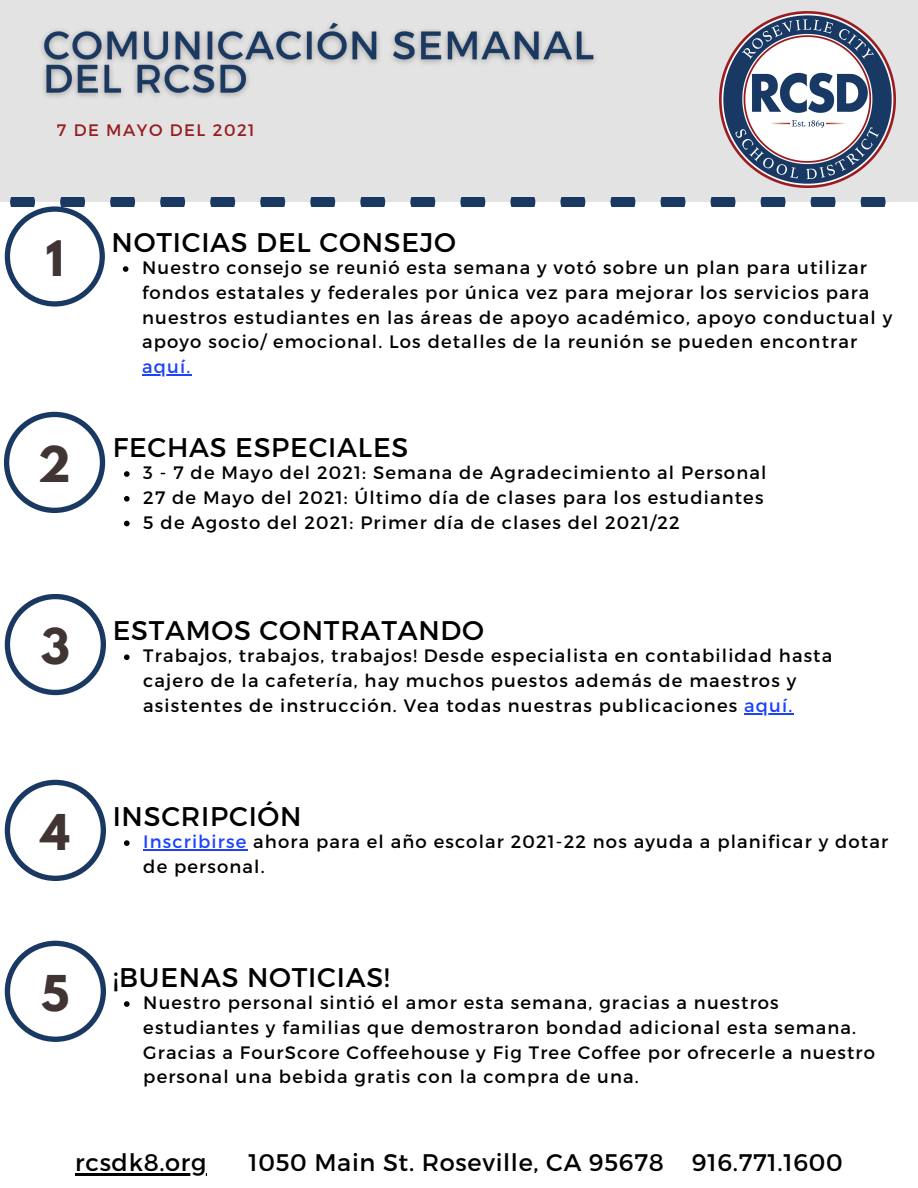
<style>
.page{position:relative;width:918px;height:1188px;background:#fff}
.page>*{position:absolute;margin:0;border:0;box-sizing:border-box;transform-origin:0 0}
.t1{font:700 43.65px "League Spartan";color:#413534}
.t2{font:700 43.35px "League Spartan";color:#413534}
.t3{font:27px "Montserrat";letter-spacing:.03em;color:#000}
.t4{font:24px "Montserrat";letter-spacing:.03em;color:#000}
.t5{font:18px/24.8px "Montserrat";letter-spacing:.065em;color:#000}
.t6{font:16.65px "Montserrat";letter-spacing:.09em;color:#991c20}
.s1{color:#1c42ff}
</style>
<div class="page">
<div style="left:0;top:0;width:918px;height:202px;background:#e3e3e3"></div>
<svg style="left:210px;top:197px;width:25px;height:9px"></svg>
<svg style="left:260px;top:197px;width:25px;height:9px"></svg>
<svg style="left:160px;top:197px;width:25px;height:9px"></svg>
<svg style="left:360px;top:197px;width:25px;height:9px"></svg>
<svg style="left:410px;top:197px;width:25px;height:9px"></svg>
<svg style="left:310px;top:197px;width:25px;height:9px"></svg>
<svg style="left:711px;top:197px;width:24px;height:9px"></svg>
<svg style="left:761px;top:197px;width:25px;height:9px"></svg>
<svg style="left:811px;top:197px;width:25px;height:9px"></svg>
<svg style="left:861px;top:197px;width:25px;height:9px"></svg>
<svg style="left:661px;top:197px;width:24px;height:9px"></svg>
<svg style="left:510px;top:197px;width:25px;height:9px"></svg>
<svg style="left:560px;top:197px;width:25px;height:9px"></svg>
<svg style="left:460px;top:197px;width:25px;height:9px"></svg>
<svg style="left:610px;top:197px;width:25px;height:9px"></svg>
<svg style="left:5px;top:197px;width:130px;height:110px"></svg>
<hr style="left:142px;top:374px;width:49px;height:1px;background:#1c42ff">
<svg style="left:4px;top:412px;width:101px;height:101px"></svg>
<svg style="left:124px;top:471px;width:6px;height:6px"></svg>
<svg style="left:124px;top:496px;width:6px;height:6px"></svg>
<svg style="left:124px;top:521px;width:6px;height:5px"></svg>
<img style="left:720px;top:12px;width:175px;height:175px">
<svg style="left:5px;top:594px;width:101px;height:101px"></svg>
<svg style="left:124px;top:654px;width:6px;height:6px"></svg>
<hr style="left:744px;top:713px;width:49px;height:1px;background:#1c42ff">
<hr style="left:75px;top:1173px;width:132px;height:2px;background:#000">
<svg style="left:5px;top:780px;width:101px;height:101px"></svg>
<svg style="left:124px;top:840px;width:6px;height:6px"></svg>
<hr style="left:143px;top:849px;width:104px;height:1px;background:#1c42ff">
<svg style="left:5px;top:941px;width:101px;height:101px"></svg>
<svg style="left:124px;top:1001px;width:6px;height:6px"></svg>
<img style="left:41px;top:22px;width:554px;height:75px">
<p class="t6" style="left:57px;top:120px;width:199px">7 DE MAYO DEL 2021</p>
<p class="t2" style="left:46px;top:237px;width:19px">1</p>
<p class="t1" style="left:38px;top:442px;width:34px">2</p>
<p class="t1" style="left:41px;top:624px;width:31px">3</p>
<p class="t1" style="left:41px;top:810px;width:31px">4</p>
<p class="t3" style="left:112px;top:225px;width:346px">NOTICIAS DEL CONSEJO</p>
<p class="t5" style="left:142px;top:254px;width:752px">Nuestro consejo se reunió esta semana y votó sobre un plan para utilizar fondos estatales y federales por única vez para mejorar los servicios para nuestros estudiantes en las áreas de apoyo académico, apoyo conductual y apoyo socio/ emocional. Los detalles de la reunión se pueden encontrar <span class="s1">aquí.</span></p>
<p class="t3" style="left:113px;top:429px;width:297px">FECHAS ESPECIALES</p>
<p class="t5" style="left:143px;top:459px;width:625px">3 - 7 de Mayo del 2021: Semana de Agradecimiento al Personal</p>
<p class="t5" style="left:143px;top:484px;width:622px">27 de Mayo del 2021: Último día de clases para los estudiantes</p>
<p class="t5" style="left:143px;top:509px;width:538px">5 de Agosto del 2021: Primer día de clases del 2021/22</p>
<p class="t3" style="left:113px;top:613px;width:373px">ESTAMOS CONTRATANDO</p>
<p class="t5" style="left:143px;top:643px;width:691px">Trabajos, trabajos, trabajos! Desde especialista en contabilidad hasta cajero de la cafetería, hay muchos puestos además de maestros y asistentes de instrucción. Vea todas nuestras publicaciones <span class="s1">aquí.</span></p>
<p class="t3" style="left:113px;top:799px;width:190px">INSCRIPCIÓN</p>
<p class="t5" style="left:143px;top:829px;width:746px"><span class="s1">Inscribirse</span> ahora para el año escolar 2021-22 nos ayuda a planificar y dotar de personal.</p>
<p class="t1" style="left:41px;top:971px;width:30px">5</p>
<p class="t3" style="left:113px;top:959px;width:278px">¡BUENAS NOTICIAS!</p>
<p class="t5" style="left:143px;top:989px;width:733px">Nuestro personal sintió el amor esta semana, gracias a nuestros estudiantes y familias que demostraron bondad adicional esta semana.<br>Gracias a FourScore Coffeehouse y Fig Tree Coffee por ofrecerle a nuestro personal una bebida gratis con la compra de una.</p>
<p class="t4" style="left:75px;top:1147px;width:133px">rcsdk8.org</p>
<p class="t4" style="left:248px;top:1147px;width:596px">1050 Main St. Roseville, CA 95678 916.771.1600</p>
</div>
